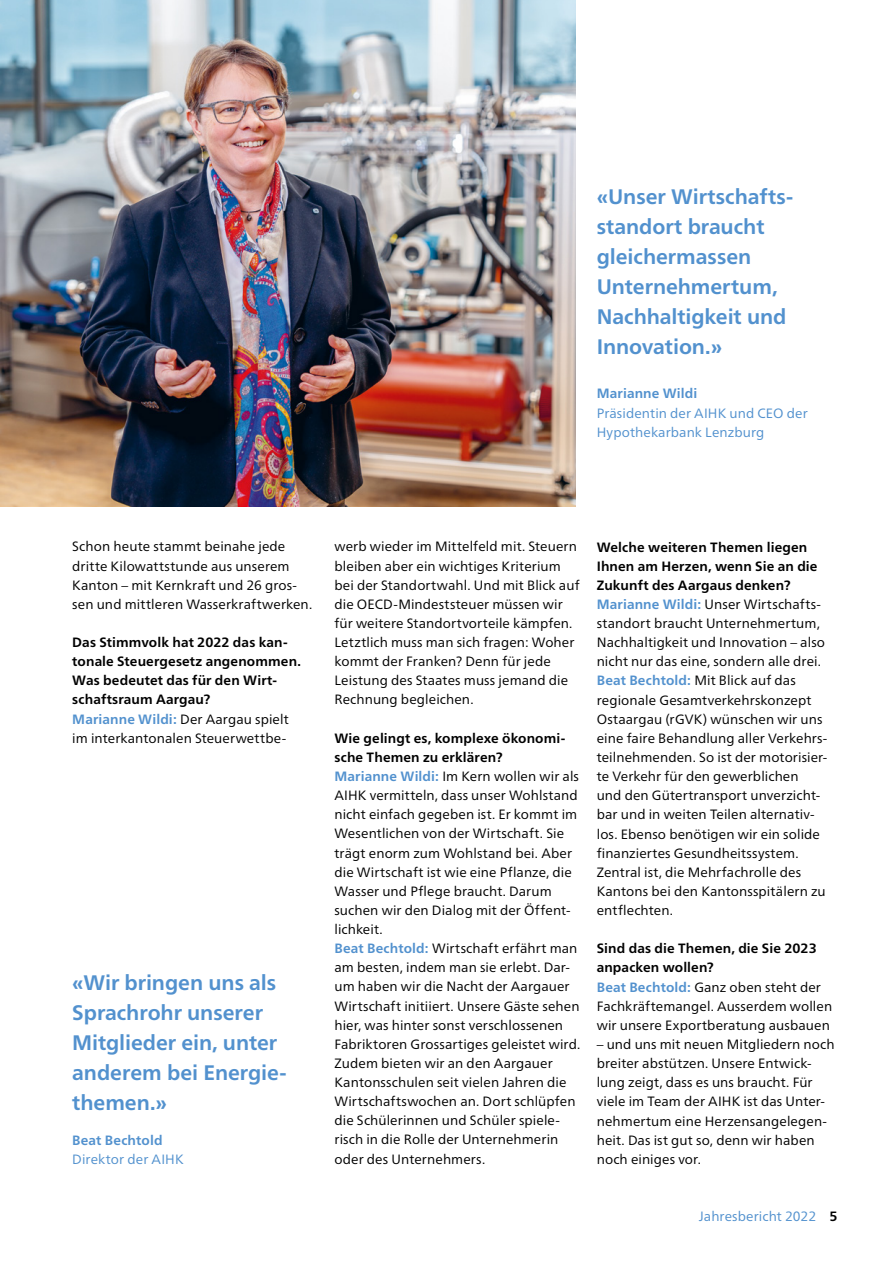
<style>
.page{position:relative;width:893px;height:1263px;background:#fff}
.page>*{position:absolute;margin:0;border:0;box-sizing:border-box;transform-origin:0 0}
.t1{font:700 21px/30px "Frutiger Neue LT Pro";letter-spacing:-.005em;color:#5291ce}
.t2{font:13.5px/19.2px "Frutiger Neue LT Pro";letter-spacing:.01em;color:#000}
.t3{font:700 13.5px/19.2px "Frutiger Neue LT Pro";letter-spacing:.01em;color:#000}
.t4{font:13.5px/19.2px "Frutiger Neue LT Pro";letter-spacing:.005em;color:#5291ce}
.t5{font:700 13.5px "Frutiger Neue LT Pro";letter-spacing:.01em;color:#5291ce}
.s1{color:#5291ce}
.s2{font-weight:400}
.s3{font-weight:700}
.s4{font-weight:700;color:#5291ce}
.s5{font-weight:700;color:#000}
</style>
<div class="page">
<img style="left:0;top:0;width:575px;height:506px">
<h1 class="t1" style="left:597px;top:182px;width:196px">«Unser Wirtschafts&shy;standort braucht gleichermassen<br>Unternehmertum,<br>Nachhaltigkeit und<br>Innovation.»</h1>
<p class="t5" style="left:597px;top:386px;width:102px">Marianne Wildi</p>
<p class="t4" style="left:597px;top:403px;width:213px">Präsidentin der AIHK und CEO der<br>Hypothekarbank Lenzburg</p>
<p class="t2" style="left:72px;top:537px;width:241px">Schon heute stammt beinahe jede dritte Kilowattstunde aus unserem Kanton – mit Kernkraft und 26 gros&shy;sen und mittleren Wasserkraftwerken.</p>
<p class="t3" style="left:72px;top:633px;width:230px">Das Stimmvolk hat 2022 das kan&shy;tonale Steuergesetz angenommen.<br>Was bedeutet das für den Wirt&shy;schaftsraum Aargau?<br><span class="s1">Marianne Wildi:</span> <span class="s2">Der Aargau spielt im interkantonalen Steuerwettbe-</span></p>
<h1 class="t1" style="left:72px;top:967px;width:216px">«Wir bringen uns als<br>Sprachrohr unserer<br>Mitglieder ein, unter anderem bei Energie&shy;themen.»</h1>
<p class="t5" style="left:72px;top:1132px;width:92px">Beat Bechtold</p>
<p class="t4" style="left:72px;top:1149px;width:113px">Direktor der AIHK</p>
<p class="t2" style="left:334px;top:537px;width:247px">werb wieder im Mittelfeld mit. Steuern bleiben aber ein wichtiges Kriterium bei der Standortwahl. Und mit Blick auf die OECD-Mindeststeuer müssen wir für weitere Standortvorteile kämpfen.<br>Letztlich muss man sich fragen: Woher kommt der Franken? Denn für jede Leistung des Staates muss jemand die Rechnung begleichen.</p>
<p class="t2" style="left:334px;top:728px;width:247px"><span class="s3">Wie gelingt es, komplexe ökonomi&shy;sche Themen zu erklären?<br></span><span class="s4">Marianne Wildi:</span> Im Kern wollen wir als AIHK vermitteln, dass unser Wohlstand nicht einfach gegeben ist. Er kommt im Wesentlichen von der Wirtschaft. Sie trägt enorm zum Wohlstand bei. Aber die Wirtschaft ist wie eine Pflanze, die Wasser und Pflege braucht. Darum suchen wir den Dialog mit der Öffent&shy;lichkeit.<br><span class="s4">Beat Bechtold:</span> Wirtschaft erfährt man am besten, indem man sie erlebt. Dar&shy;um haben wir die Nacht der Aargauer Wirtschaft initiiert. Unsere Gäste sehen hier, was hinter sonst verschlossenen Fabriktoren Grossartiges geleistet wird.<br>Zudem bieten wir an den Aargauer Kantonsschulen seit vielen Jahren die Wirtschaftswochen an. Dort schlüpfen die Schülerinnen und Schüler spiele&shy;risch in die Rolle der Unternehmerin oder des Unternehmers.</p>
<p class="t2" style="left:597px;top:537px;width:232px"><span class="s3">Welche weiteren Themen liegen Ihnen am Herzen, wenn Sie an die Zukunft des Aargaus denken?<br></span><span class="s4">Marianne Wildi:</span> Unser Wirtschafts&shy;standort braucht Unternehmertum, Nachhaltigkeit und Innovation – also nicht nur das eine, sondern alle drei.<br><span class="s4">Beat Bechtold:</span> Mit Blick auf das regionale Gesamtverkehrskonzept Ostaargau (rGVK) wünschen wir uns eine faire Behandlung aller Verkehrs&shy;teilnehmenden. So ist der motorisier&shy;te Verkehr für den gewerblichen<br>und den Gütertransport unverzicht&shy;bar und in weiten Teilen alternativ&shy;los. Ebenso benötigen wir ein solide finanziertes Gesundheitssystem.<br>Zentral ist, die Mehrfachrolle des Kantons bei den Kantonsspitälern zu entflechten.</p>
<p class="t2" style="left:597px;top:939px;width:237px"><span class="s3">Sind das die Themen, die Sie 2023 anpacken wollen?<br></span><span class="s4">Beat Bechtold:</span> Ganz oben steht der<br>Fachkräftemangel. Ausserdem wollen wir unsere Exportberatung ausbauen</p>
<p class="t2" style="left:597px;top:1034px;width:239px">– und uns mit neuen Mitgliedern noch breiter abstützen. Unsere Entwick&shy;lung zeigt, dass es uns braucht. Für viele im Team der AIHK ist das Unter&shy;nehmertum eine Herzensangelegen&shy;heit. Das ist gut so, denn wir haben noch einiges vor.</p>
<p class="t4" style="left:699px;top:1207px;width:140px">Jahresbericht 2022 <span class="s5">5</span></p>
</div>
